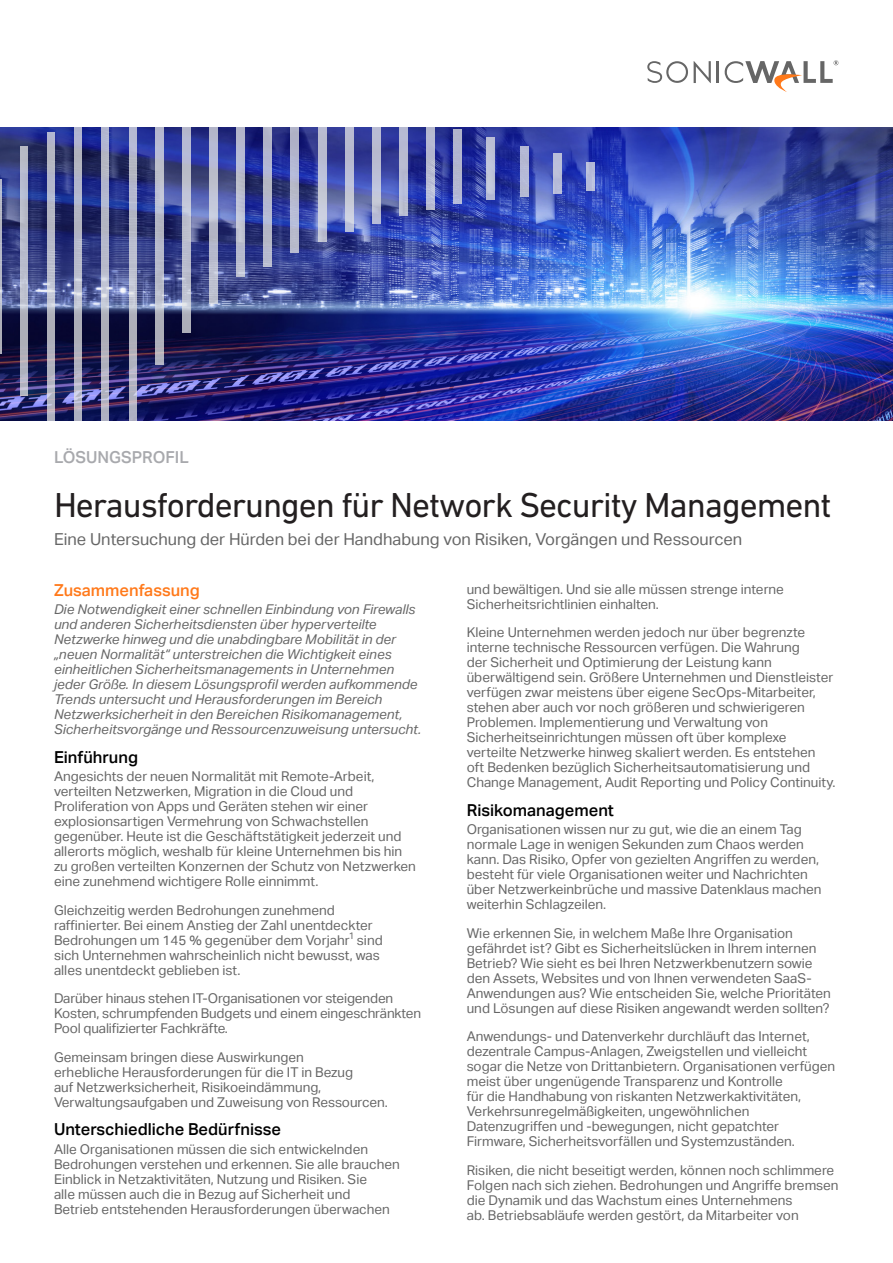
<style>
.page{position:relative;width:893px;height:1263px;background:#fff}
.page>*{position:absolute;margin:0;border:0;box-sizing:border-box;transform-origin:0 0}
.Document_Title{font:35.25px "DIN Next LT Pro";letter-spacing:-.03em;color:#231f20}
.Document_Subtitle{font:16.5px "Aktiv Grotesk";color:#666}
.Sub_Head{font:500 16.5px "Aktiv Grotesk";color:#000}
.t1{font:500 16.5px "Aktiv Grotesk";color:#ff791a}
.Type_of_Brief{font:500 16.5px "Aktiv Grotesk";color:#a8a9ad}
.Body_Copy{font:13.5px/15px "Aktiv Grotesk";color:#666}
.Abstract_Copy__itali{font:italic 13.5px/15px "Aktiv Grotesk";color:#666}
</style>
<div class="page">
<svg style="left:694px;top:61px;width:17px;height:22px"></svg>
<hr style="left:717px;top:61px;width:2px;height:22px;background:#666">
<svg style="left:647px;top:61px;width:41px;height:22px"></svg>
<svg style="left:725px;top:60px;width:113px;height:32px"></svg>
<img style="left:0;top:127px;width:893px;height:293px">
<hr style="left:0;top:179px;width:2px;height:175px;background:#e6e7e6">
<svg style="left:20px;top:146px;width:8px;height:250px;background:#b6b8c7"></svg>
<svg style="left:48px;top:133px;width:7px;height:287px;background:#b5b7c6"></svg>
<svg style="left:75px;top:127px;width:7px;height:293px;background:#b5b7c7"></svg>
<svg style="left:102px;top:127px;width:7px;height:293px;background:#b5b8c8"></svg>
<svg style="left:129px;top:127px;width:7px;height:293px;background:#b6b8c8"></svg>
<svg style="left:156px;top:127px;width:8px;height:238px;background:#b6b9c9"></svg>
<svg style="left:183px;top:127px;width:8px;height:205px;background:#babdce"></svg>
<svg style="left:210px;top:127px;width:8px;height:176px"></svg>
<svg style="left:237px;top:127px;width:8px;height:149px"></svg>
<div style="left:264px;top:127px;width:8px;height:140px;background:#b3b7cd"></div>
<svg style="left:291px;top:127px;width:8px;height:126px"></svg>
<svg style="left:318px;top:127px;width:8px;height:115px"></svg>
<svg style="left:345px;top:127px;width:8px;height:105px"></svg>
<div style="left:372px;top:127px;width:8px;height:97px;background:#b9bcd4"></div>
<div style="left:399px;top:127px;width:8px;height:89px;background:#b7bbd2"></div>
<div style="left:426px;top:127px;width:8px;height:83px;background:#b5b9d2"></div>
<div style="left:453px;top:129px;width:8px;height:75px;background:#b1b5d0"></div>
<div style="left:487px;top:137px;width:8px;height:63px;background:#bec2d9"></div>
<div style="left:520px;top:146px;width:8px;height:50px;background:#b4b9d4"></div>
<div style="left:553px;top:153px;width:9px;height:40px;background:#b9beda"></div>
<div style="left:587px;top:162px;width:8px;height:29px;background:#b4bada"></div>
<p class="Type_of_Brief" style="left:54px;top:447px;width:136px">LÖSUNGSPROFIL</p>
<p class="Document_Title" style="left:54px;top:485px;width:779px">Herausforderungen für Network Security Management</p>
<p class="Document_Subtitle" style="left:54px;top:530px;width:690px">Eine Untersuchung der Hürden bei der Handhabung von Risiken, Vorgängen und Ressourcen</p>
<p class="t1" style="left:54px;top:580px;width:147px">Zusammenfassung</p>
<p class="Abstract_Copy__itali" style="left:54px;top:602px;width:369px">Die Notwendigkeit einer schnellen Einbindung von Firewalls und anderen Sicherheitsdiensten über hyperverteilte Netzwerke hinweg und die unabdingbare Mobilität in der „neuen Normalität“ unterstreichen die Wichtigkeit eines einheitlichen Sicherheitsmanagements in Unternehmen jeder Größe. In diesem Lösungsprofil werden aufkommende Trends untersucht und Herausforderungen im Bereich Netzwerksicherheit in den Bereichen Risikomanagement, Sicherheitsvorgänge und Ressourcenzuweisung untersucht.</p>
<p class="Sub_Head" style="left:54px;top:747px;width:86px">Einführung</p>
<p class="Body_Copy" style="left:54px;top:769px;width:363px">Angesichts der neuen Normalität mit Remote-Arbeit, verteilten Netzwerken, Migration in die Cloud und Proliferation von Apps und Geräten stehen wir einer explosionsartigen Vermehrung von Schwachstellen gegenüber. Heute ist die Geschäftstätigkeit jederzeit und allerorts möglich, weshalb für kleine Unternehmen bis hin zu großen verteilten Konzernen der Schutz von Netzwerken eine zunehmend wichtigere Rolle einnimmt.</p>
<p class="Body_Copy" style="left:54px;top:903px;width:330px">Gleichzeitig werden Bedrohungen zunehmend raffinierter. Bei einem Anstieg der Zahl unentdeckter Bedrohungen um 145 % gegenüber dem Vorjahr<sup>1</sup> sind sich Unternehmen wahrscheinlich nicht bewusst, was alles unentdeckt geblieben ist.</p>
<p class="Body_Copy" style="left:54px;top:991px;width:369px">Darüber hinaus stehen IT-Organisationen vor steigenden<br>Kosten, schrumpfenden Budgets und einem eingeschränkten<br>Pool qualifizierter Fachkräfte.</p>
<p class="Body_Copy" style="left:54px;top:1050px;width:335px">Gemeinsam bringen diese Auswirkungen<br>erhebliche Herausforderungen für die IT in Bezug<br>auf Netzwerksicherheit, Risikoeindämmung, Verwaltungsaufgaben und Zuweisung von Ressourcen.</p>
<p class="Sub_Head" style="left:54px;top:1120px;width:228px">Unterschiedliche Bedürfnisse</p>
<p class="Body_Copy" style="left:54px;top:1142px;width:347px">Alle Organisationen müssen die sich entwickelnden Bedrohungen verstehen und erkennen. Sie alle brauchen Einblick in Netzaktivitäten, Nutzung und Risiken. Sie<br>alle müssen auch die in Bezug auf Sicherheit und<br>Betrieb entstehenden Herausforderungen überwachen</p>
<p class="Body_Copy" style="left:467px;top:581px;width:319px">und bewältigen. Und sie alle müssen strenge interne<br>Sicherheitsrichtlinien einhalten.</p>
<p class="Body_Copy" style="left:467px;top:625px;width:370px">Kleine Unternehmen werden jedoch nur über begrenzte interne technische Ressourcen verfügen. Die Wahrung<br>der Sicherheit und Optimierung der Leistung kann überwältigend sein. Größere Unternehmen und Dienstleister verfügen zwar meistens über eigene SecOps-Mitarbeiter, stehen aber auch vor noch größeren und schwierigeren Problemen. Implementierung und Verwaltung von Sicherheitseinrichtungen müssen oft über komplexe verteilte Netzwerke hinweg skaliert werden. Es entstehen oft Bedenken bezüglich Sicherheitsautomatisierung und Change Management, Audit Reporting und Policy Continuity.</p>
<p class="Sub_Head" style="left:467px;top:800px;width:149px">Risikomanagement</p>
<p class="Body_Copy" style="left:467px;top:822px;width:356px">Organisationen wissen nur zu gut, wie die an einem Tag normale Lage in wenigen Sekunden zum Chaos werden kann. Das Risiko, Opfer von gezielten Angriffen zu werden, besteht für viele Organisationen weiter und Nachrichten über Netzwerkeinbrüche und massive Datenklaus machen weiterhin Schlagzeilen.</p>
<p class="Body_Copy" style="left:467px;top:925px;width:366px">Wie erkennen Sie, in welchem Maße Ihre Organisation gefährdet ist? Gibt es Sicherheitslücken in Ihrem internen Betrieb? Wie sieht es bei Ihren Netzwerkbenutzern sowie den Assets, Websites und von Ihnen verwendeten SaaS-Anwendungen aus? Wie entscheiden Sie, welche Prioritäten und Lösungen auf diese Risiken angewandt werden sollten?</p>
<p class="Body_Copy" style="left:467px;top:1029px;width:370px">Anwendungs- und Datenverkehr durchläuft das Internet, dezentrale Campus-Anlagen, Zweigstellen und vielleicht sogar die Netze von Drittanbietern. Organisationen verfügen meist über ungenügende Transparenz und Kontrolle<br>für die Handhabung von riskanten Netzwerkaktivitäten, Verkehrsunregelmäßigkeiten, ungewöhnlichen Datenzugriffen und -bewegungen, nicht gepatchter Firmware, Sicherheitsvorfällen und Systemzuständen.</p>
<p class="Body_Copy" style="left:467px;top:1162px;width:373px">Risiken, die nicht beseitigt werden, können noch schlimmere Folgen nach sich ziehen. Bedrohungen und Angriffe bremsen die Dynamik und das Wachstum eines Unternehmens<br>ab. Betriebsabläufe werden gestört, da Mitarbeiter von</p>
</div>
